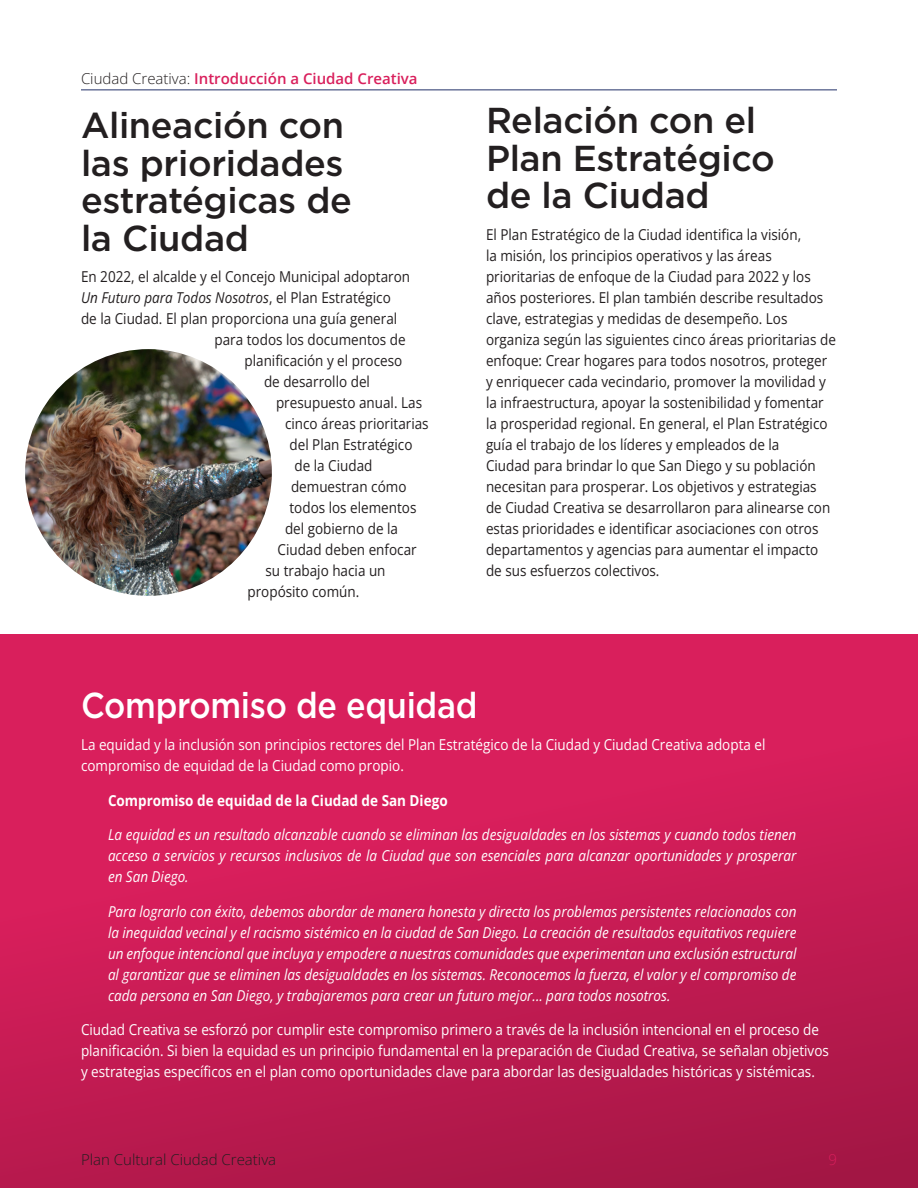
<style>
.page{position:relative;width:918px;height:1188px;background:#fff}
.page>*{position:absolute;margin:0;border:0;box-sizing:border-box;transform-origin:0 0}
.SubHead_1{font:500 36px/37.5px "Gotham";letter-spacing:-.01em;color:#231f20}
.SubHead_1-2{font:500 36px "Gotham";letter-spacing:-.01em;color:#fff;scale:.9 1}
.t1{font:15px/21px "Open Sans";color:#231f20;scale:.9 1}
.t2{font:italic 15px/21px "Open Sans";color:#fff;text-align:justify;scale:.9 1}
.t3{font:15px/21px "Open Sans";color:#fff;scale:.9 1}
.t4{font:italic 15px "Open Sans";color:#231f20;scale:.9 1}
.t5{font:600 15px "Open Sans";color:#d91f5c}
.t6{font:700 15px "Open Sans";color:#fff;scale:.9 1}
.t7{font:300 15px "Open Sans";color:#231f20}
.t8{font:300 15px "Open Sans";color:#d91f5c}
.s1{font-weight:300;color:#231f20}
.s2{font-style:normal}
</style>
<div class="page">
<div style="left:0;top:634px;width:918px;height:554px;background:linear-gradient(to bottom,#e32160,#b0184a)"></div>
<img style="left:25px;top:349px;width:247px;height:247px;border-radius:123px">
<hr style="left:81px;top:89px;width:756px;height:1px;background:#233168">
<p class="t5" style="left:81px;top:68px;width:338px"><span class="s1">Ciudad Creativa:</span> Introducción a Ciudad Creativa</p>
<p class="SubHead_1" style="left:81px;top:106px;width:272px">Alineación con las prioridades estratégicas de la Ciudad</p>
<p class="t1" style="left:81px;top:266px;width:367px">En 2022, el alcalde y el Concejo Municipal adoptaron</p>
<p class="t4" style="left:81px;top:287px;width:346px">Un Futuro para Todos Nosotros<span class="s2">, el Plan Estratégico</span></p>
<p class="t1" style="left:81px;top:308px;width:353px">de la Ciudad. El plan proporciona una guía general</p>
<p class="t1" style="left:214px;top:329px;width:214px">para todos los documentos de</p>
<p class="t1" style="left:244px;top:350px;width:177px">planificación y el proceso</p>
<p class="t1" style="left:264px;top:371px;width:119px">de desarrollo del</p>
<p class="t1" style="left:276px;top:392px;width:164px">presupuesto anual. Las</p>
<p class="t1" style="left:285px;top:413px;width:161px">cinco áreas prioritarias</p>
<p class="t1" style="left:290px;top:434px;width:138px">del Plan Estratégico</p>
<p class="t1" style="left:295px;top:455px;width:88px">de la Ciudad</p>
<p class="t1" style="left:291px;top:476px;width:130px">demuestran cómo</p>
<p class="t1" style="left:290px;top:497px;width:143px">todos los elementos</p>
<p class="t1" style="left:285px;top:518px;width:127px">del gobierno de la</p>
<p class="t1" style="left:278px;top:539px;width:156px">Ciudad deben enfocar</p>
<p class="t1" style="left:266px;top:560px;width:135px">su trabajo hacia un</p>
<p class="t1" style="left:248px;top:581px;width:126px">propósito común.</p>
<p class="SubHead_1" style="left:486px;top:101px;width:290px">Relación con el<br>Plan Estratégico de la Ciudad</p>
<p class="t1" style="left:486px;top:224px;width:390px">El Plan Estratégico de la Ciudad identifica la visión,<br>la misión, los principios operativos y las áreas prioritarias de enfoque de la Ciudad para 2022 y los años posteriores. El plan también describe resultados clave, estrategias y medidas de desempeño. Los organiza según las siguientes cinco áreas prioritarias de enfoque: Crear hogares para todos nosotros, proteger y enriquecer cada vecindario, promover la movilidad y la infraestructura, apoyar la sostenibilidad y fomentar la prosperidad regional. En general, el Plan Estratégico guía el trabajo de los líderes y empleados de la<br>Ciudad para brindar lo que San Diego y su población necesitan para prosperar. Los objetivos y estrategias de Ciudad Creativa se desarrollaron para alinearse con estas prioridades e identificar asociaciones con otros departamentos y agencias para aumentar el impacto de sus esfuerzos colectivos.</p>
<p class="SubHead_1-2" style="left:81px;top:682px;width:442px">Compromiso de equidad</p>
<p class="t3" style="left:81px;top:734px;width:762px">La equidad y la inclusión son principios rectores del Plan Estratégico de la Ciudad y Ciudad Creativa adopta el compromiso de equidad de la Ciudad como propio.</p>
<p class="t6" style="left:108px;top:790px;width:379px">Compromiso de equidad de la Ciudad de San Diego</p>
<p class="t2" style="left:108px;top:824px;width:766px">La equidad es un resultado alcanzable cuando se eliminan las desigualdades en los sistemas y cuando todos tienen acceso a servicios y recursos inclusivos de la Ciudad que son esenciales para alcanzar oportunidades y prosperar en San Diego.</p>
<p class="t2" style="left:108px;top:900px;width:767px">Para lograrlo con éxito, debemos abordar de manera honesta y directa los problemas persistentes relacionados con la inequidad vecinal y el racismo sistémico en la ciudad de San Diego. La creación de resultados equitativos requiere un enfoque intencional que incluya y empodere a nuestras comunidades que experimentan una exclusión estructural al garantizar que se eliminen las desigualdades en los sistemas. Reconocemos la fuerza, el valor y el compromiso de cada persona en San Diego, y trabajaremos para crear un futuro mejor... para todos nosotros.</p>
<p class="t3" style="left:81px;top:1019px;width:833px">Ciudad Creativa se esforzó por cumplir este compromiso primero a través de la inclusión intencional en el proceso de planificación. Si bien la equidad es un principio fundamental en la preparación de Ciudad Creativa, se señalan objetivos y estrategias específicos en el plan como oportunidades clave para abordar las desigualdades históricas y sistémicas.</p>
<p class="t7" style="left:81px;top:1149px;width:197px">Plan Cultural Ciudad Creativa</p>
<p class="t8" style="left:828px;top:1149px;width:10px">9</p>
</div>
